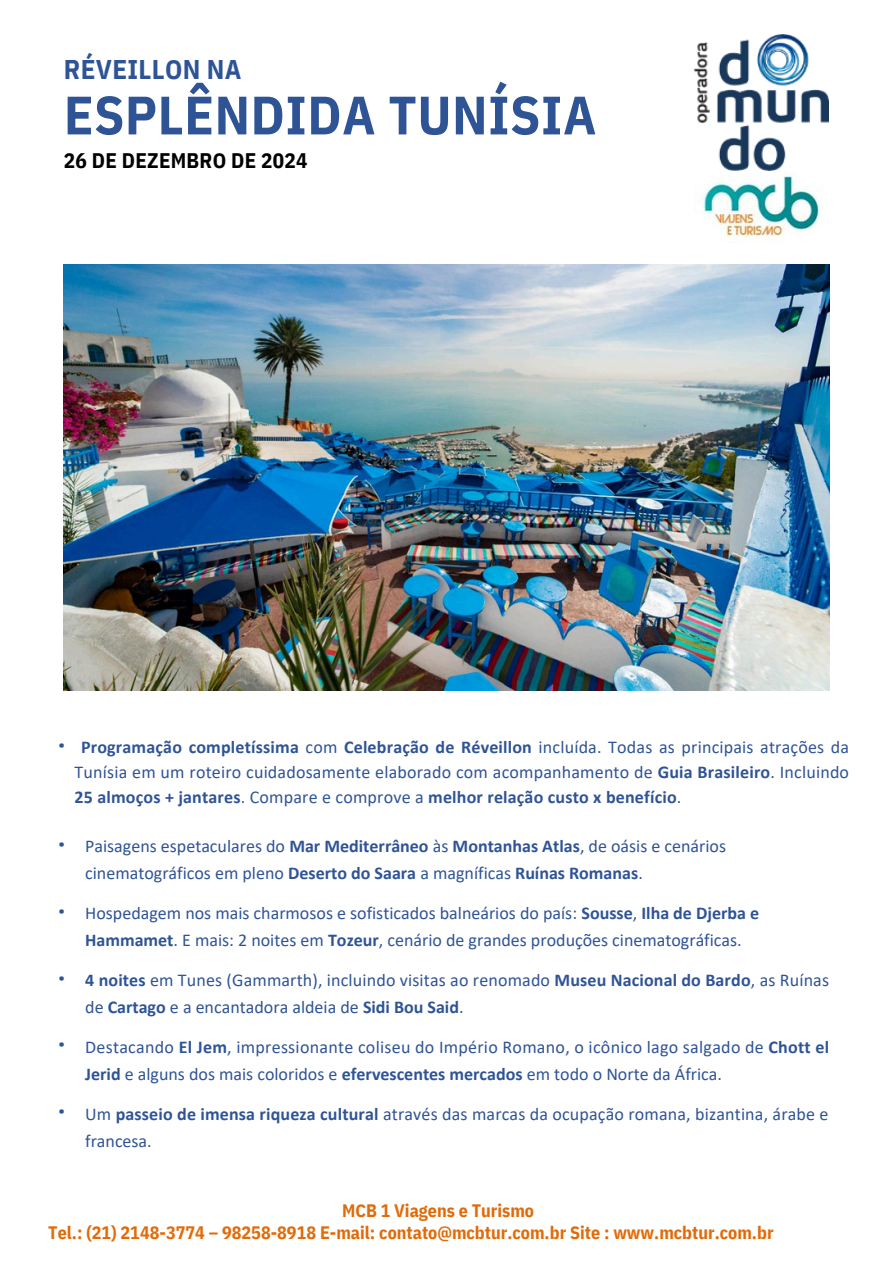
<style>
.page{position:relative;width:894px;height:1264px;background:#fff}
.page>*{position:absolute;margin:0;border:0;box-sizing:border-box;transform-origin:0 0}
.t1{font:700 54px "IBM Plex Sans Cond";letter-spacing:.01em;color:#2f5496}
.t2{font:700 27px "IBM Plex Sans Cond";letter-spacing:.01em;color:#2f5496}
.t3{font:700 21px "IBM Plex Sans Cond";letter-spacing:.01em;color:#000}
.t4{font:18px/24.8px "Calibri";color:#2f5496;text-align:justify}
.t5{font:700 18px/21.9px "IBM Plex Sans Cond";color:#e16b08}
.t6{font:18px "IBM Plex Sans";color:#2f5496}
.s1{font-weight:700}
</style>
<div class="page">
<img style="left:64px;top:265px;width:765px;height:425px">
<img style="left:694px;top:35px;width:134px;height:136px">
<img style="left:694px;top:171px;width:127px;height:71px">
<p class="t2" style="left:64px;top:52px;width:179px">RÉVEILLON NA</p>
<p class="t1" style="left:64px;top:79px;width:534px">ESPLÊNDIDA TUNÍSIA</p>
<p class="t3" style="left:64px;top:147px;width:245px">26 DE DEZEMBRO DE 2024</p>
<p class="t6" style="left:58px;top:732px;width:9px">•</p>
<p class="t4" style="left:75px;top:736px;width:775px;text-indent:6px"><span class="s1">Programação completíssima</span> com <span class="s1">Celebração de Réveillon</span> incluída. Todas as principais atrações da Tunísia em um roteiro cuidadosamente elaborado com acompanhamento de <span class="s1">Guia Brasileiro</span>. Incluindo <span class="s1">25 almoços + jantares</span>. Compare e comprove a <span class="s1">melhor relação custo x benefício</span>.</p>
<p class="t4" style="left:85px;top:835px;width:642px">Paisagens espetaculares do <span class="s1">Mar Mediterrâneo</span> às <span class="s1">Montanhas Atlas</span>, de oásis e cenários</p>
<p class="t4" style="left:85px;top:862px;width:559px">cinematográficos em pleno <span class="s1">Deserto do Saara</span> a magníficas <span class="s1">Ruínas Romanas</span>.</p>
<p class="t4" style="left:85px;top:902px;width:675px">Hospedagem nos mais charmosos e sofisticados balneários do país: <span class="s1">Sousse</span>, <span class="s1">Ilha de Djerba e</span></p>
<p class="t4" style="left:85px;top:929px;width:657px"><span class="s1">Hammamet</span>. E mais: 2 noites em <span class="s1">Tozeur</span>, cenário de grandes produções cinematográficas.</p>
<p class="t4" style="left:85px;top:969px;width:745px"><span class="s1">4 noites</span> em Tunes (Gammarth), incluindo visitas ao renomado <span class="s1">Museu Nacional do Bardo</span>, as Ruínas</p>
<p class="t4" style="left:85px;top:996px;width:380px">de <span class="s1">Cartago</span> e a encantadora aldeia de <span class="s1">Sidi Bou Said</span>.</p>
<p class="t4" style="left:85px;top:1035px;width:745px">Destacando <span class="s1">El Jem</span>, impressionante coliseu do Império Romano, o icônico lago salgado de <span class="s1">Chott el</span></p>
<p class="t4" style="left:85px;top:1062px;width:638px"><span class="s1">Jerid</span> e alguns dos mais coloridos e <span class="s1">efervescentes mercados</span> em todo o Norte da África.</p>
<p class="t4" style="left:85px;top:1102px;width:744px">Um <span class="s1">passeio de imensa riqueza cultural</span> através das marcas da ocupação romana, bizantina, árabe e</p>
<p class="t4" style="left:85px;top:1129px;width:68px">francesa.</p>
<p class="t6" style="left:58px;top:831px;width:9px">•</p>
<p class="t6" style="left:58px;top:898px;width:9px">•</p>
<p class="t6" style="left:58px;top:965px;width:9px">•</p>
<p class="t6" style="left:58px;top:1031px;width:9px">•</p>
<p class="t6" style="left:58px;top:1098px;width:9px">•</p>
<h2 class="t5" style="left:48px;top:1199px;width:726px;text-indent:294px">MCB 1 Viagens e Turismo<br>Tel.: (21) 2148-3774 – 98258-8918 E-mail: contato@mcbtur.com.br Site : www.mcbtur.com.br</h2>
</div>
